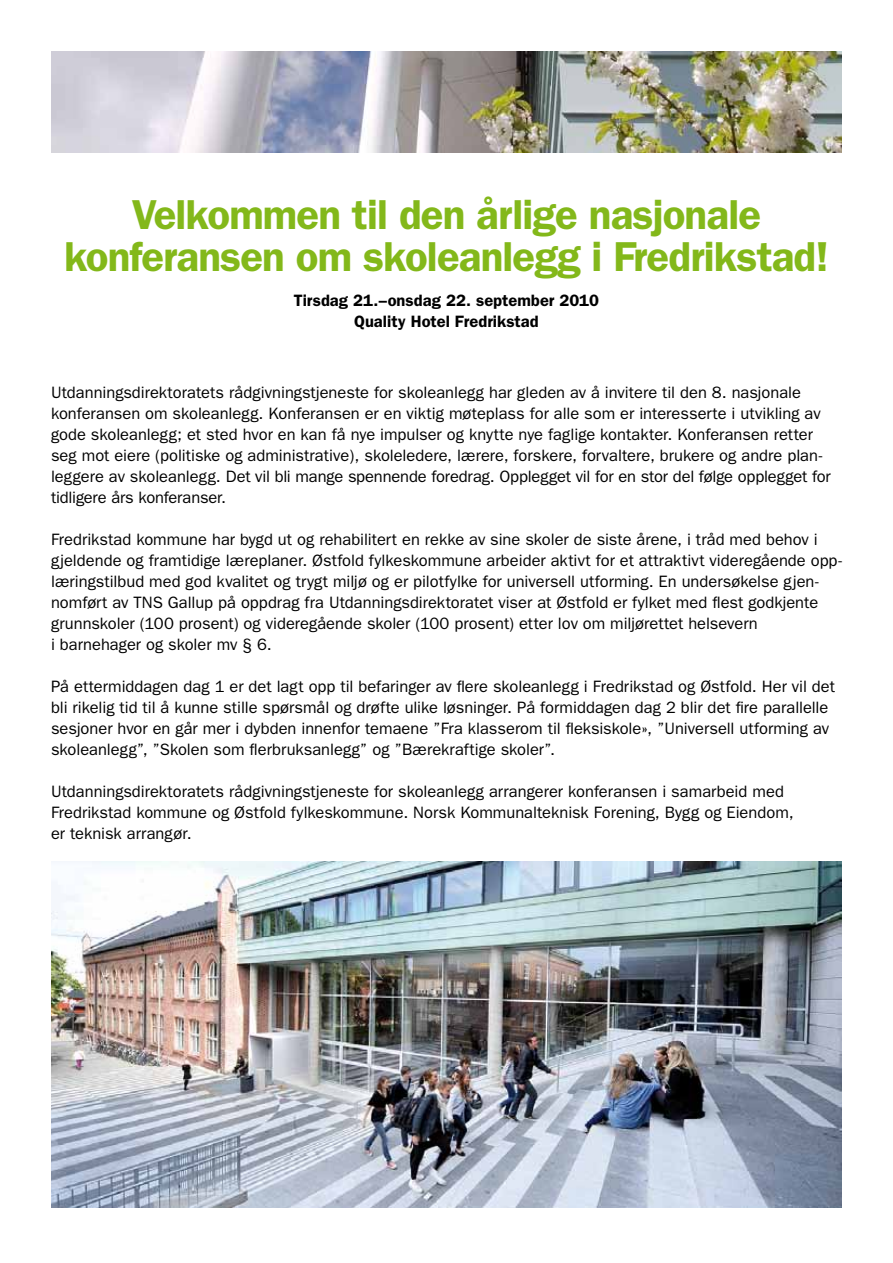
<style>
.page{position:relative;width:893px;height:1263px;background:#fff}
.page>*{position:absolute;margin:0;border:0;box-sizing:border-box;transform-origin:0 0}
.t1{font:600 42px/42px "Franklin Gothic";letter-spacing:-.02em;color:#83b81a;text-align:center}
.t2{font:16.5px/21px "Franklin Gothic";color:#000}
.t3{font:600 16.5px/21px "Franklin Gothic";color:#000;text-align:center}
</style>
<div class="page">
<img style="left:51px;top:862px;width:791px;height:346px">
<img style="left:51px;top:51px;width:791px;height:102px">
<h1 class="t1" style="left:64px;top:194px;width:766px">Velkommen til den årlige nasjonale konferansen om skoleanlegg i Fredrikstad!</h1>
<p class="t3" style="left:294px;top:290px;width:307px">Tirsdag 21.–onsdag 22. september 2010<br>Quality Hotel Fredrikstad</p>
<p class="t2" style="left:51px;top:382px;width:781px">Utdanningsdirektoratets rådgivningstjeneste for skoleanlegg har gleden av å invitere til den 8. nasjonale konferansen om skoleanlegg. Konferansen er en viktig møteplass for alle som er interesserte i utvikling av gode skoleanlegg; et sted hvor en kan få nye impulser og knytte nye faglige kontakter. Konferansen retter seg mot eiere (politiske og administrative), skoleledere, lærere, forskere, forvaltere, brukere og andre plan&shy;leggere av skoleanlegg. Det vil bli mange spennende foredrag. Opplegget vil for en stor del følge opplegget for tidligere års konferanser.</p>
<p class="t2" style="left:51px;top:529px;width:792px">Fredrikstad kommune har bygd ut og rehabilitert en rekke av sine skoler de siste årene, i tråd med behov i gjeldende og framtidige læreplaner. Østfold fylkeskommune arbeider aktivt for et attraktivt videregående opp&shy;læringstilbud med god kvalitet og trygt miljø og er pilotfylke for universell utforming. En undersøkelse gjen&shy;nomført av TNS Gallup på oppdrag fra Utdanningsdirektoratet viser at Østfold er fylket med flest godkjente grunnskoler (100 prosent) og videregående skoler (100 prosent) etter lov om miljørettet helsevern<br>i barnehager og skoler mv § 6.</p>
<p class="t2" style="left:51px;top:676px;width:785px">På ettermiddagen dag 1 er det lagt opp til befaringer av flere skoleanlegg i Fredrikstad og Østfold. Her vil det bli rikelig tid til å kunne stille spørsmål og drøfte ulike løsninger. På formiddagen dag 2 blir det fire parallelle sesjoner hvor en går mer i dybden innenfor temaene ”Fra klasserom til fleksiskole», ”Universell utforming av skoleanlegg”, ”Skolen som flerbruksanlegg” og ”Bærekraftige skoler”.</p>
<p class="t2" style="left:51px;top:781px;width:744px">Utdanningsdirektoratets rådgivningstjeneste for skoleanlegg arrangerer konferansen i samarbeid med<br>Fredrikstad kommune og Østfold fylkeskommune. Norsk Kommunalteknisk Forening, Bygg og Eiendom, er teknisk arrangør.</p>
</div>
